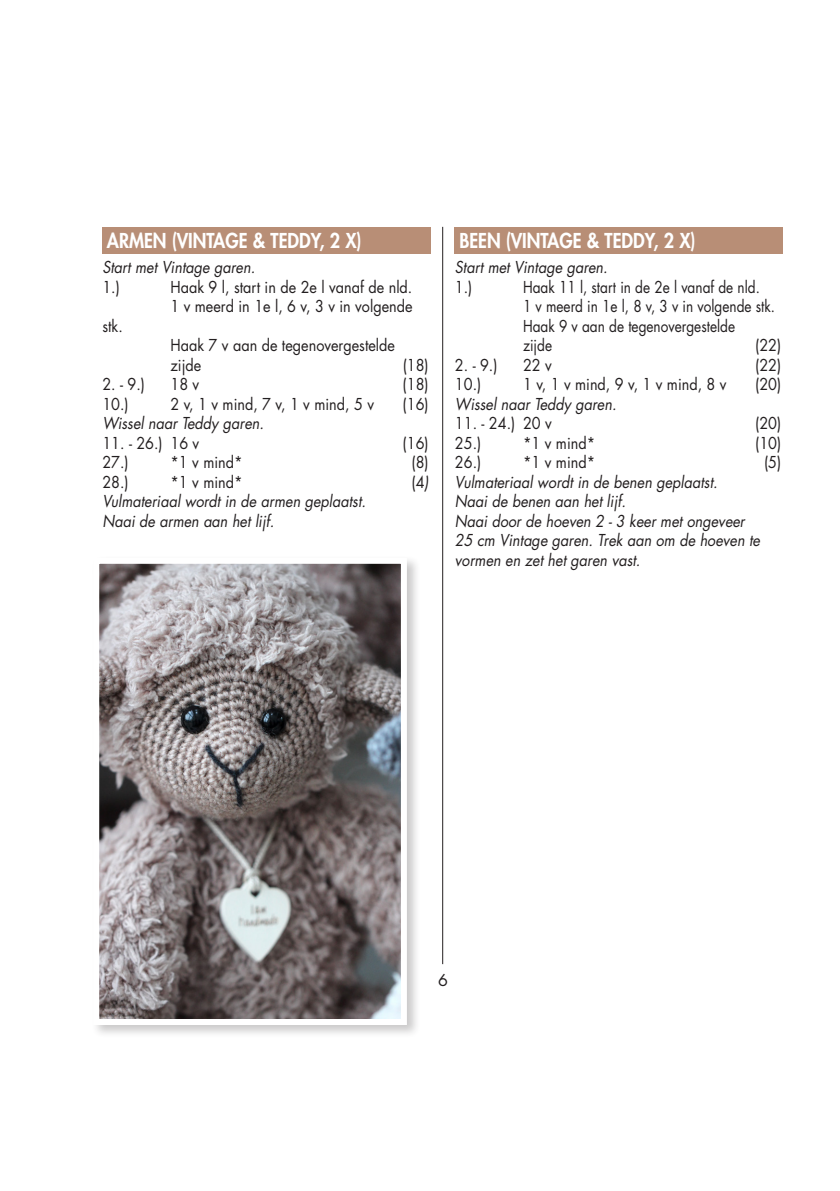
<style>
.page{position:relative;width:840px;height:1191px;background:#fff}
.page>*{position:absolute;margin:0;border:0;box-sizing:border-box;transform-origin:0 0}
.t1{font:800 20px "Futura Std";color:#fff;scale:.9 1}
.t2{font:italic 16px/19.6px "Futura Std";color:#231f20;scale:.9 1}
.t3{font:16px "Futura Std";color:#231f20;scale:.9 1}
.t4{font:16px "Futura Std";color:#231f20;scale:.85 1}
.t5{font:16px "Futura Std";color:#231f20}
.s1{font-style:italic}
</style>
<div class="page">
<hr style="left:442px;top:227px;width:1px;height:737px;background:#231f20">
<div style="left:91px;top:555px;width:329px;height:483px;background:#231f20;opacity:.24"></div>
<img style="left:100px;top:565px;width:299px;height:453px">
<div style="left:93px;top:558px;width:313px;height:467px;border:6px solid #fff"></div>
<div style="left:102px;top:227px;width:328px;height:26px;background:#b88e76"></div>
<div style="left:454px;top:227px;width:328px;height:26px;background:#b88e76"></div>
<p class="t1" style="left:107px;top:228px;width:284px">ARMEN (VINTAGE &amp; TEDDY, 2 X)</p>
<p class="t2" style="left:102px;top:257px;width:171px">Start met Vintage garen.</p>
<p class="t3" style="left:102px;top:276px;width:21px">1.)</p>
<p class="t3" style="left:170px;top:276px;width:270px">Haak 9 l, start in de 2e l vanaf de nld.</p>
<p class="t3" style="left:170px;top:296px;width:270px">1 v meerd in 1e l, 6 v, 3 v in volgende</p>
<p class="t3" style="left:102px;top:315px;width:24px">stk.</p>
<p class="t3" style="left:170px;top:335px;width:251px">Haak 7 v aan de tegenovergestelde</p>
<p class="t3" style="left:170px;top:354px;width:36px">zijde</p>
<p class="t3" style="left:402px;top:354px;width:30px">(18)</p>
<p class="t3" style="left:102px;top:374px;width:49px">2. - 9.)</p>
<p class="t3" style="left:170px;top:374px;width:34px">18 v</p>
<p class="t3" style="left:402px;top:374px;width:30px">(18)</p>
<p class="t3" style="left:102px;top:393px;width:31px">10.)</p>
<p class="t3" style="left:170px;top:393px;width:228px">2 v, 1 v mind, 7 v, 1 v mind, 5 v</p>
<p class="t3" style="left:402px;top:393px;width:30px">(16)</p>
<p class="t2" style="left:102px;top:413px;width:181px">Wissel naar Teddy garen.</p>
<p class="t3" style="left:102px;top:432px;width:109px">11. - 26.) 16 v</p>
<p class="t3" style="left:402px;top:432px;width:30px">(16)</p>
<p class="t3" style="left:102px;top:452px;width:31px">27.)</p>
<p class="t3" style="left:170px;top:452px;width:82px">*1 v mind*</p>
<p class="t3" style="left:411px;top:452px;width:21px">(8)</p>
<p class="t3" style="left:102px;top:471px;width:31px">28.)</p>
<p class="t3" style="left:170px;top:471px;width:82px">*1 v mind*</p>
<p class="t3" style="left:411px;top:471px;width:21px">(4<span class="s1">)</span></p>
<p class="t2" style="left:102px;top:491px;width:294px">Vulmateriaal wordt in de armen geplaatst.</p>
<p class="t2" style="left:102px;top:511px;width:192px">Naai de armen aan het lijf.</p>
<p class="t1" style="left:459px;top:228px;width:264px">BEEN (VINTAGE &amp; TEDDY, 2 X)</p>
<p class="t2" style="left:454px;top:257px;width:171px">Start met Vintage garen.</p>
<p class="t3" style="left:454px;top:276px;width:21px">1.)</p>
<p class="t4" style="left:522px;top:276px;width:280px">Haak 11 l, start in de 2e l vanaf de nld.</p>
<p class="t4" style="left:522px;top:296px;width:298px">1 v meerd in 1e l, 8 v, 3 v in volgende stk.</p>
<p class="t4" style="left:522px;top:315px;width:251px">Haak 9 v aan de tegenovergestelde</p>
<p class="t4" style="left:522px;top:335px;width:36px">zijde</p>
<p class="t3" style="left:754px;top:335px;width:30px">(22)</p>
<p class="t3" style="left:454px;top:354px;width:49px">2. - 9.)</p>
<p class="t3" style="left:522px;top:354px;width:34px">22 v</p>
<p class="t3" style="left:754px;top:354px;width:30px">(22)</p>
<p class="t3" style="left:454px;top:374px;width:31px">10.)</p>
<p class="t3" style="left:522px;top:374px;width:228px">1 v, 1 v mind, 9 v, 1 v mind, 8 v</p>
<p class="t3" style="left:754px;top:374px;width:30px">(20)</p>
<p class="t2" style="left:454px;top:394px;width:181px">Wissel naar Teddy garen.</p>
<p class="t3" style="left:454px;top:413px;width:109px">11. - 24.) 20 v</p>
<p class="t3" style="left:754px;top:413px;width:30px">(20)</p>
<p class="t3" style="left:454px;top:432px;width:31px">25.)</p>
<p class="t3" style="left:522px;top:432px;width:82px">*1 v mind*</p>
<p class="t3" style="left:754px;top:432px;width:30px">(10)</p>
<p class="t3" style="left:454px;top:452px;width:31px">26.)</p>
<p class="t3" style="left:522px;top:452px;width:82px">*1 v mind*</p>
<p class="t3" style="left:763px;top:452px;width:21px">(5)</p>
<p class="t2" style="left:454px;top:472px;width:293px">Vulmateriaal wordt in de benen geplaatst.</p>
<p class="t2" style="left:454px;top:491px;width:191px">Naai de benen aan het lijf.</p>
<p class="t2" style="left:454px;top:511px;width:340px">Naai door de hoeven 2 - 3 keer met ongeveer<br>25 cm Vintage garen. Trek aan om de hoeven te vormen en zet het garen vast.</p>
<p class="t5" style="left:438px;top:969px;width:11px">6</p>
</div>
